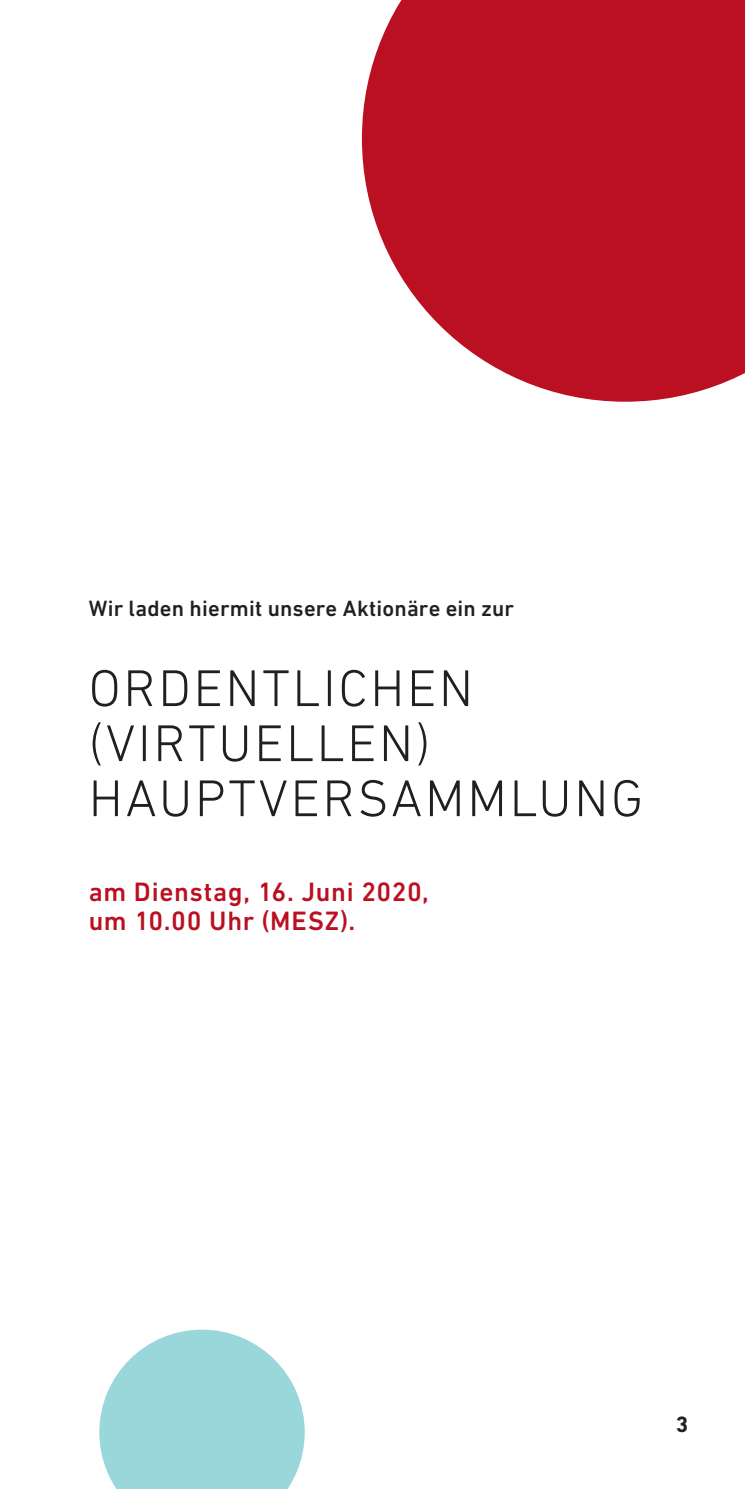
<style>
.page{position:relative;width:745px;height:1489px;background:#fff}
.page>*{position:absolute;margin:0;border:0;box-sizing:border-box;transform-origin:0 0}
.t1{font:300 52.5px/55px "DIN Next LT Pro";letter-spacing:.05em;color:#231f20}
.t2{font:500 27px/28.8px "DIN Next LT Pro";letter-spacing:.025em;color:#ba1021}
.t3{font:500 22.5px "DIN Next LT Pro";letter-spacing:.01em;color:#231f20}
.t4{font:700 22.5px "DIN Next LT Pro";color:#231f20}
</style>
<div class="page">
<svg style="left:361px;top:0;width:383px;height:402px;background:#c22c3b"></svg>
<svg style="left:99px;top:1329px;width:205px;height:159px"></svg>
<p class="t3" style="left:89px;top:595px;width:426px">Wir laden hiermit unsere Aktionäre ein zur</p>
<p class="t1" style="left:89px;top:660px;width:555px">ORDENTLICHEN (VIRTUELLEN)<br>HAUPTVERSAMMLUNG</p>
<p class="t2" style="left:89px;top:877px;width:341px">am Dienstag, 16. Juni 2020, um 10.00 Uhr (MESZ).</p>
<p class="t4" style="left:675px;top:1411px;width:14px">3</p>
</div>
